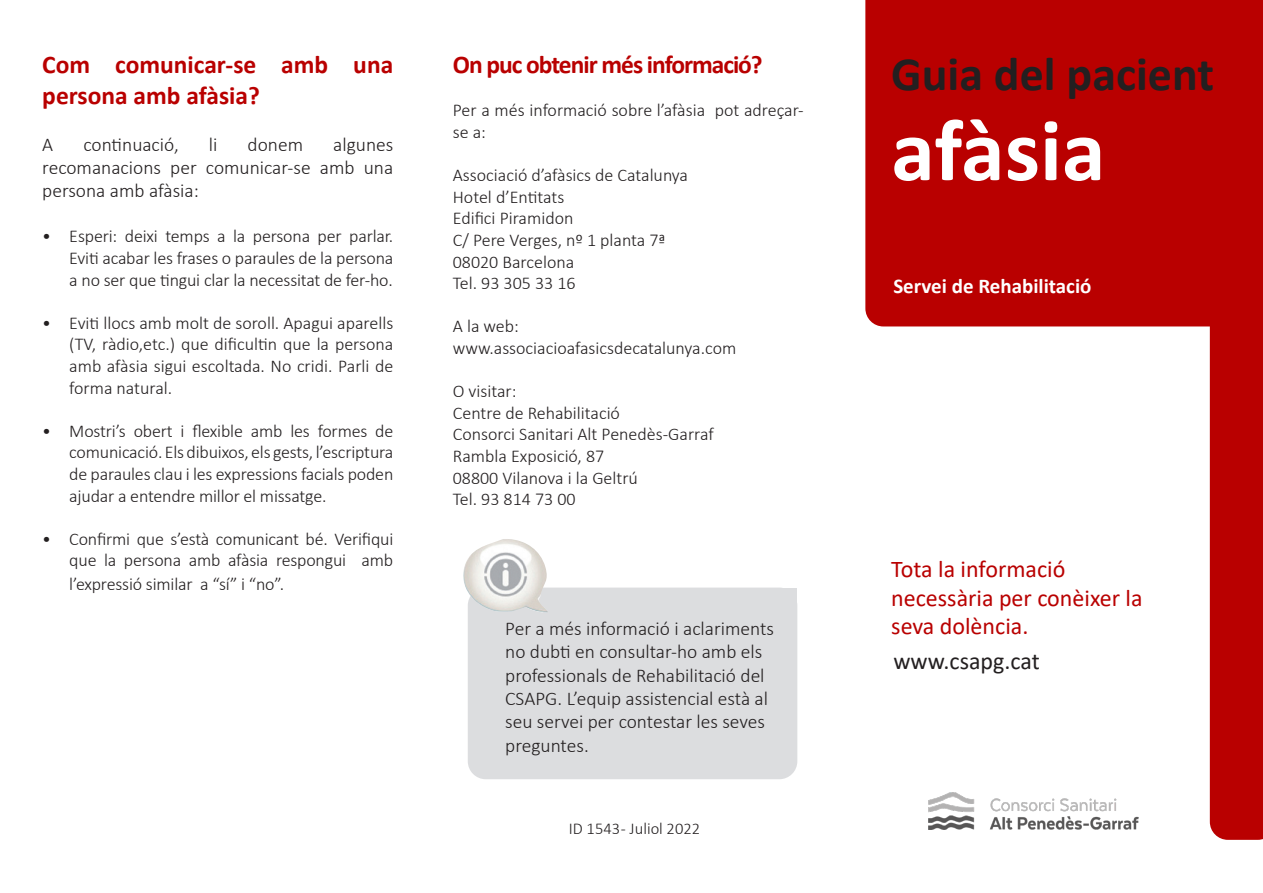
<style>
.page{position:relative;width:1263px;height:893px;background:#fff}
.page>*{position:absolute;margin:0;border:0;box-sizing:border-box;transform-origin:0 0}
.t1{font:700 88.5px "Calibri";color:#fff}
.t2{font:700 48px "Calibri";color:#231f20}
.t3{font:700 25.5px/30.6px "Calibri";letter-spacing:-.005em;color:#b90000}
.t4{font:700 25.5px "Calibri";letter-spacing:-.04em;color:#b90000}
.t5{font:24px/28.8px "Calibri";color:#b90000}
.t6{font:24px "Calibri";color:#231f20}
.t7{font:700 21px "Calibri";color:#fff}
.t8{font:300 19.5px/23.4px "Calibri";color:#231f20;text-align:justify}
.t9{font:300 18px/21.6px "Calibri";color:#231f20;text-align:justify}
.t10{font:300 16.5px "Calibri";color:#231f20}
</style>
<div class="page">
<div style="left:865px;top:0;width:398px;height:326px;background:#b90000"></div>
<div style="left:1210px;top:252px;width:53px;height:588px;background:#b90000"></div>
<div style="left:468px;top:588px;width:329px;height:191px;background:#dcdddf;border-radius:18px"></div>
<div style="left:634px;top:588px;width:163px;height:105px;background:#dcdddf"></div>
<img style="left:463px;top:539px;width:87px;height:73px">
<img style="left:928px;top:793px;width:211px;height:36px">
<p class="t3" style="left:42px;top:49px;width:352px">Com comunicar-se amb una persona amb afàsia?</p>
<p class="t8" style="left:42px;top:132px;width:12px">A</p>
<p class="t8" style="left:83px;top:132px;width:97px">continuació,</p>
<p class="t8" style="left:209px;top:132px;width:10px">li</p>
<p class="t8" style="left:248px;top:132px;width:57px">donem</p>
<p class="t8" style="left:42px;top:132px;width:352px;text-indent:291px">algunes recomanacions per comunicar-se amb una persona amb afàsia:</p>
<p class="t9" style="left:69px;top:225px;width:326px;text-indent:-27px">• Esperi: deixi temps a la persona per parlar.<br>Eviti acabar les frases o paraules de la persona a no ser que tingui clar la necessitat de fer-ho.</p>
<p class="t9" style="left:69px;top:312px;width:325px;text-indent:-27px">• Eviti llocs amb molt de soroll. Apagui aparells (TV, ràdio,etc.) que dificultin que la persona amb afàsia sigui escoltada. No cridi. Parli de forma natural.</p>
<p class="t9" style="left:69px;top:420px;width:326px;text-indent:-27px">• Mostri’s obert i flexible amb les formes de comunicació. Els dibuixos, els gests, l’escriptura de paraules clau i les expressions facials poden ajudar a entendre millor el missatge.</p>
<p class="t9" style="left:42px;top:528px;width:352px;text-align:right">• Confirmi que s’està comunicant bé. Verifiqui que la persona amb afàsia respongui amb</p>
<p class="t9" style="left:69px;top:573px;width:216px">l’expressió similar a “sí” i “no”.</p>
<p class="t4" style="left:453px;top:47px;width:311px">On puc obtenir més informació?</p>
<p class="t9" style="left:453px;top:99px;width:352px">Per a més informació sobre l’afàsia pot adreçar&shy;se a:</p>
<p class="t9" style="left:453px;top:164px;width:237px">Associació d’afàsics de Catalunya</p>
<p class="t9" style="left:453px;top:186px;width:113px">Hotel d’Entitats</p>
<p class="t9" style="left:453px;top:207px;width:122px">Edifici Piramidon</p>
<p class="t9" style="left:453px;top:229px;width:214px">C/ Pere Verges, nº 1 planta 7ª</p>
<p class="t9" style="left:453px;top:251px;width:123px">08020 Barcelona</p>
<p class="t9" style="left:453px;top:272px;width:124px">Tel. 93 305 33 16</p>
<p class="t9" style="left:453px;top:315px;width:68px">A la web:</p>
<p class="t9" style="left:453px;top:337px;width:285px">www.associacioafasicsdecatalunya.com</p>
<p class="t9" style="left:453px;top:380px;width:65px">O visitar:</p>
<p class="t9" style="left:453px;top:402px;width:169px">Centre de Rehabilitació</p>
<p class="t9" style="left:453px;top:423px;width:262px">Consorci Sanitari Alt Penedès-Garraf</p>
<p class="t9" style="left:453px;top:445px;width:153px">Rambla Exposició, 87</p>
<p class="t9" style="left:453px;top:467px;width:187px">08800 Vilanova i la Geltrú</p>
<p class="t9" style="left:453px;top:488px;width:124px">Tel. 93 814 73 00</p>
<p class="t8" style="left:505px;top:616px;width:270px;text-align:left">Per a més informació i aclariments no dubti en consultar-ho amb els professionals de Rehabilitació del<br>CSAPG. L’equip assistencial està al seu servei per contestar les seves preguntes.</p>
<p class="t10" style="left:569px;top:819px;width:133px">ID 1543 - Juliol 2022</p>
<p class="t2" style="left:891px;top:40px;width:324px">Guia del pacient</p>
<p class="t1" style="left:891px;top:88px;width:216px">afàsia</p>
<p class="t7" style="left:893px;top:271px;width:200px">Servei de Rehabilitació</p>
<p class="t5" style="left:891px;top:554px;width:176px">Tota la informació</p>
<p class="t5" style="left:891px;top:583px;width:253px">necessària per conèixer la seva dolència.</p>
<p class="t6" style="left:893px;top:644px;width:148px">www.csapg.cat</p>
</div>
